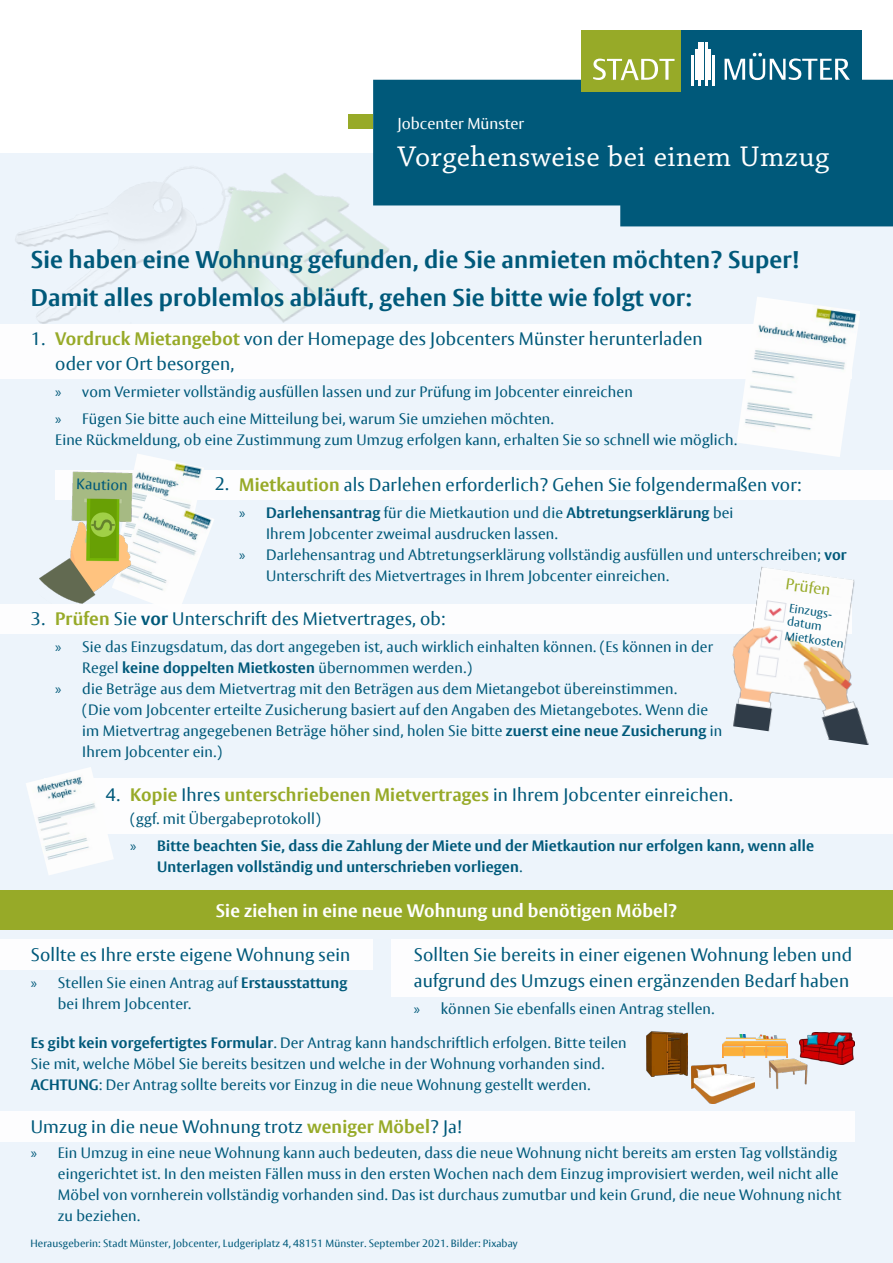
<style>
.page{position:relative;width:893px;height:1263px;background:#fff}
.page>*{position:absolute;margin:0;border:0;box-sizing:border-box;transform-origin:0 0}
.t1{font:30px "Chaparral Pro";letter-spacing:.015em;color:#fff}
.t2{font:700 24px "Vesta Pro";letter-spacing:.01em;color:#00597a}
.t3{font:18px/25.5px "Vesta Pro";letter-spacing:.01em;color:#00597a}
.t4{font:700 18px "Vesta Pro";letter-spacing:.01em;color:#fff}
.t5{font:15.75px "Vesta Pro";color:#fff}
.t6{font:15.75px "Vesta Pro";color:#97aa28}
.t7{font:15px/21px "Vesta Pro";letter-spacing:.01em;color:#00597a}
.t8{font:700 15px/21px "Vesta Pro";letter-spacing:.01em;color:#00597a}
.t9{font:12px/14px "Vesta Pro";color:#00597a}
.t10{font:10.5px "Vesta Pro";letter-spacing:.01em;color:#00597a}
.s1{font-weight:700;color:#97aa28}
.s2{font-family:"Myriad Pro"}
.s3{font-weight:700}
.s4{font-weight:400}
.s5{font-family:"Myriad Pro";font-weight:400}
</style>
<div class="page">
<div style="left:0;top:153px;width:893px;height:1110px;background:#edf4fb"></div>
<img style="left:15px;top:167px;width:374px;height:157px">
<div style="left:0;top:324px;width:852px;height:54px;background:#fff"></div>
<img style="left:737px;top:297px;width:123px;height:160px">
<div style="left:55px;top:470px;width:838px;height:30px;background:#fff"></div>
<img style="left:133px;top:454px;width:71px;height:39px">
<img style="left:133px;top:493px;width:81px;height:111px">
<img style="left:40px;top:471px;width:93px;height:133px">
<div style="left:0;top:604px;width:852px;height:30px;background:#fff"></div>
<img style="left:732px;top:567px;width:137px;height:178px">
<div style="left:44px;top:778px;width:849px;height:55px;background:#fff"></div>
<img style="left:26px;top:767px;width:88px;height:108px">
<div style="left:0;top:890px;width:893px;height:40px;background:#97aa28"></div>
<div style="left:0;top:1111px;width:854px;height:30px;background:#fff"></div>
<img style="left:799px;top:1032px;width:55px;height:32px">
<img style="left:765px;top:1055px;width:50px;height:34px">
<img style="left:646px;top:1031px;width:41px;height:46px">
<img style="left:723px;top:1035px;width:65px;height:22px">
<img style="left:691px;top:1064px;width:64px;height:39px">
<div style="left:0;top:939px;width:373px;height:31px;background:#fff"></div>
<div style="left:391px;top:939px;width:502px;height:58px;background:#fff"></div>
<svg style="left:373px;top:80px;width:520px;height:146px;background:#106383"></svg>
<div style="left:349px;top:114px;width:24px;height:15px;background:#97aa28"></div>
<div style="left:581px;top:31px;width:100px;height:61px;background:#97aa28"></div>
<div style="left:681px;top:31px;width:181px;height:61px;background:#00597a"></div>
<hr style="left:692px;top:55px;width:2px;height:31px;background:#fff">
<hr style="left:695px;top:49px;width:2px;height:31px;background:#fff">
<hr style="left:698px;top:42px;width:3px;height:44px;background:#fff">
<hr style="left:702px;top:42px;width:2px;height:38px;background:#fff">
<hr style="left:705px;top:42px;width:2px;height:44px;background:#fff">
<hr style="left:709px;top:49px;width:2px;height:31px;background:#fff">
<hr style="left:712px;top:55px;width:2px;height:31px;background:#fff">
<svg style="left:593px;top:59px;width:81px;height:21px"></svg>
<svg style="left:725px;top:53px;width:125px;height:27px"></svg>
<p class="t5" style="left:398px;top:114px;width:128px">Jobcenter Münster</p>
<p class="t1" style="left:398px;top:140px;width:433px">Vorgehensweise bei einem Umzug</p>
<p class="t2" style="left:31px;top:245px;width:770px">Sie haben eine Wohnung gefunden, die Sie anmieten möchten? Super!</p>
<p class="t2" style="left:31px;top:283px;width:663px">Damit alles problemlos abläuft, gehen Sie bitte wie folgt vor:</p>
<p class="t3" style="left:31px;top:325px;width:673px">1. <span class="s1">Vordruck Mietangebot</span> von der Homepage des Jobcenters Münster herunterladen</p>
<p class="t3" style="left:55px;top:351px;width:180px">oder vor Ort besorgen,</p>
<p class="t7" style="left:55px;top:381px;width:579px"><span class="s2">»</span> vom Vermieter vollständig ausfüllen lassen und zur Prüfung im Jobcenter einreichen</p>
<p class="t7" style="left:55px;top:408px;width:500px"><span class="s2">»</span> Fügen Sie bitte auch eine Mitteilung bei, warum Sie umziehen möchten.</p>
<p class="t7" style="left:55px;top:429px;width:683px">Eine Rückmeldung, ob eine Zustimmung zum Umzug erfolgen kann, erhalten Sie so schnell wie möglich.</p>
<p class="t7" style="left:77px;top:473px;width:53px;rotate:2deg">Kaution</p>
<p class="t3" style="left:215px;top:471px;width:588px">2. <span class="s1">Mietkaution</span> als Darlehen erforderlich? Gehen Sie folgendermaßen vor:</p>
<p class="t7" style="left:266px;top:502px;width:469px;text-indent:-27px"><span class="s2">»</span> <span class="s3">Darlehensantrag</span> für die Mietkaution und die <span class="s3">Abtretungserklärung</span> bei<br>Ihrem Jobcenter zweimal ausdrucken lassen.</p>
<p class="t7" style="left:266px;top:544px;width:582px;text-indent:-27px"><span class="s2">»</span> Darlehensantrag und Abtretungserklärung vollständig ausfüllen und unterschreiben; <span class="s3">vor<br></span>Unterschrift des Mietvertrages in Ihrem Jobcenter einreichen.</p>
<p class="t6" style="left:787px;top:574px;width:47px;rotate:8deg">Prüfen</p>
<p class="t9" style="left:790px;top:601px;width:61px;rotate:8deg">Einzugs&shy;datum<br>Mietkosten</p>
<p class="t3" style="left:31px;top:606px;width:416px">3. <span class="s1">Prüfen</span> Sie <span class="s3">vor</span> Unterschrift des Mietvertrages, ob:</p>
<p class="t7" style="left:55px;top:636px;width:659px"><span class="s2">»</span> Sie das Einzugsdatum, das dort angegeben ist, auch wirklich einhalten können. (Es können in der</p>
<p class="t8" style="left:82px;top:657px;width:391px"><span class="s4">Regel</span> keine doppelten Mietkosten <span class="s4">übernommen werden.)</span></p>
<p class="t7" style="left:55px;top:678px;width:623px"><span class="s2">»</span> die Beträge aus dem Mietvertrag mit den Beträgen aus dem Mietangebot übereinstimmen.</p>
<p class="t7" style="left:82px;top:699px;width:642px">(Die vom Jobcenter erteilte Zusicherung basiert auf den Angaben des Mietangebotes. Wenn die im Mietvertrag angegebenen Beträge höher sind, holen Sie bitte <span class="s3">zuerst eine neue Zusicherung</span> in</p>
<p class="t7" style="left:82px;top:741px;width:141px">Ihrem Jobcenter ein.)</p>
<p class="t3" style="left:106px;top:782px;width:628px">4. <span class="s1">Kopie</span> Ihres <span class="s1">unterschriebenen Mietvertrages</span> in Ihrem Jobcenter einreichen.</p>
<p class="t7" style="left:130px;top:808px;width:192px">(ggf. mit Übergabeprotokoll)</p>
<p class="t8" style="left:157px;top:835px;width:658px;text-indent:-27px"><span class="s5">»</span> Bitte beachten Sie, dass die Zahlung der Miete und der Mietkaution nur erfolgen kann, wenn alle<br>Unterlagen vollständig und unterschrieben vorliegen<span class="s4">.</span></p>
<p class="t4" style="left:216px;top:899px;width:463px">Sie ziehen in eine neue Wohnung und benötigen Möbel?</p>
<p class="t3" style="left:31px;top:942px;width:321px">Sollte es Ihre erste eigene Wohnung sein</p>
<p class="t7" style="left:58px;top:972px;width:291px;text-indent:-27px"><span class="s2">»</span> Stellen Sie einen Antrag auf <span class="s3">Erstausstattung </span>bei Ihrem Jobcenter.</p>
<p class="t7" style="left:31px;top:1032px;width:597px"><span class="s3">Es gibt kein vorgefertigtes Formular</span>. Der Antrag kann handschriftlich erfolgen. Bitte teilen<br>Sie mit, welche Möbel Sie bereits besitzen und welche in der Wohnung vorhanden sind.<br><span class="s3">ACHTUNG</span>: Der Antrag sollte bereits vor Einzug in die neue Wohnung gestellt werden.</p>
<p class="t3" style="left:414px;top:942px;width:440px">Sollten Sie bereits in einer eigenen Wohnung leben und aufgrund des Umzugs einen ergänzenden Bedarf haben</p>
<p class="t7" style="left:414px;top:998px;width:302px"><span class="s2">»</span> können Sie ebenfalls einen Antrag stellen.</p>
<p class="t3" style="left:31px;top:1114px;width:433px">Umzug in die neue Wohnung trotz <span class="s1">weniger Möbel</span>? Ja!</p>
<p class="t7" style="left:58px;top:1142px;width:785px;text-indent:-27px"><span class="s2">»</span> Ein Umzug in eine neue Wohnung kann auch bedeuten, dass die neue Wohnung nicht bereits am ersten Tag vollständig eingerichtet ist. In den meisten Fällen muss in den ersten Wochen nach dem Einzug improvisiert werden, weil nicht alle Möbel von vornherein vollständig vorhanden sind. Das ist durchaus zumutbar und kein Grund, die neue Wohnung nicht zu beziehen.</p>
<p class="t10" style="left:30px;top:1237px;width:489px">Herausgeberin: Stadt Münster, Jobcenter, Ludgeriplatz 4, 48151 Münster. September 2021. Bilder: Pixabay</p>
</div>
